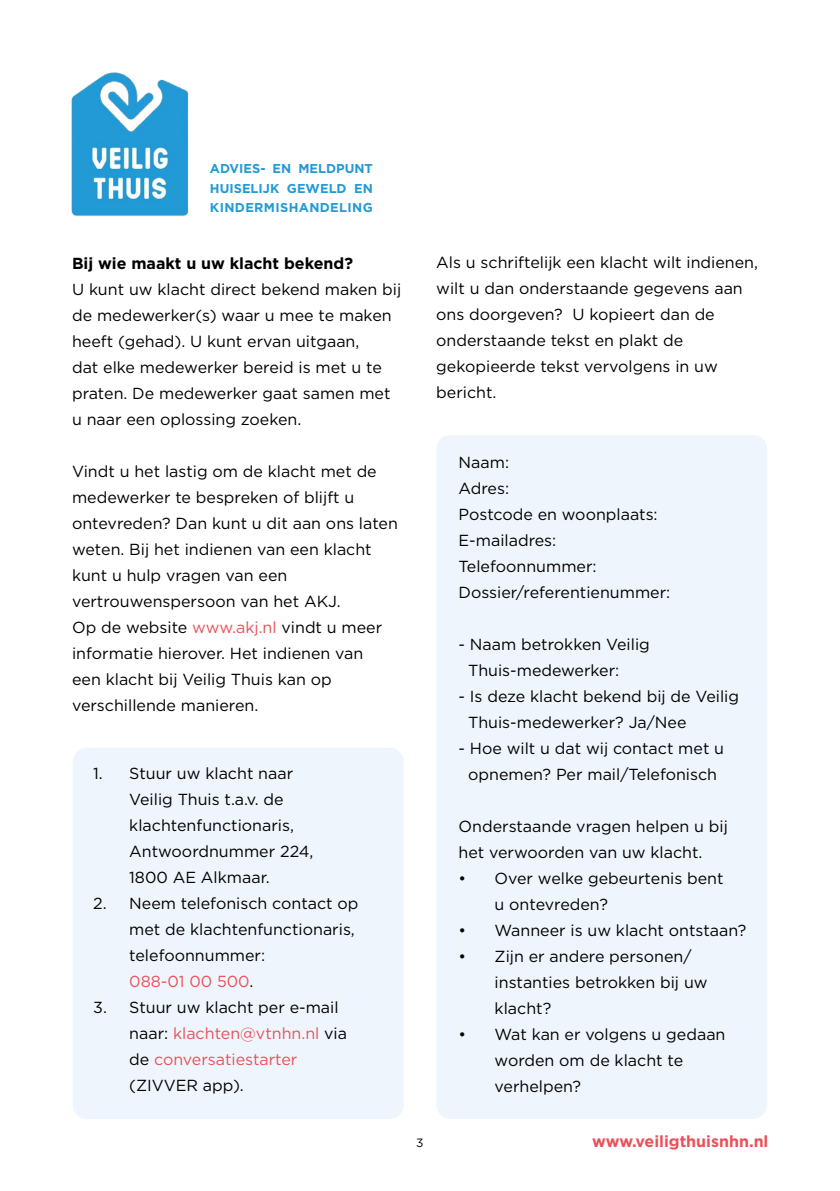
<style>
.page{position:relative;width:840px;height:1191px;background:#fff}
.page>*{position:absolute;margin:0;border:0;box-sizing:border-box;transform-origin:0 0}
.t1{font:16px/26px "Gotham";color:#000}
.t2{font:700 16px "Gotham";color:#000}
.t3{font:700 16px "Gotham";color:#ea515a}
.t4{font:700 12.8px/19.4px "Gotham";color:#229ad6;text-align:justify}
.t5{font:12px "Gotham";color:#000}
.s1{color:#ea515a}
</style>
<div class="page">
<img style="left:71px;top:72px;width:118px;height:144px">
<div style="left:73px;top:747px;width:330px;height:372px;background:#eff5fc;border-radius:14px"></div>
<div style="left:436px;top:435px;width:330px;height:684px;background:#eff5fc;border-radius:14px"></div>
<p class="t4" style="left:210px;top:159px;width:164px">ADVIES- EN MELDPUNT HUISELIJK GEWELD EN KINDERMISHANDELING</p>
<p class="t2" style="left:72px;top:253px;width:282px">Bij wie maakt u uw klacht bekend?</p>
<p class="t1" style="left:72px;top:276px;width:330px">U kunt uw klacht direct bekend maken bij de medewerker(s) waar u mee te maken heeft (gehad). U kunt ervan uitgaan,<br>dat elke medewerker bereid is met u te praten. De medewerker gaat samen met u naar een oplossing zoeken.</p>
<p class="t1" style="left:72px;top:458px;width:327px">Vindt u het lastig om de klacht met de medewerker te bespreken of blijft u ontevreden? Dan kunt u dit aan ons laten weten. Bij het indienen van een klacht kunt u hulp vragen van een vertrouwenspersoon van het AKJ.<br>Op de website <span class="s1">www.akj.nl</span> vindt u meer informatie hierover. Het indienen van<br>een klacht bij Veilig Thuis kan op verschillende manieren.</p>
<p class="t1" style="left:129px;top:760px;width:186px;text-indent:-36px">1. Stuur uw klacht naar<br>Veilig Thuis t.a.v. de klachtenfunctionaris,<br>Antwoordnummer 224,<br>1800 AE Alkmaar.</p>
<p class="t1" style="left:129px;top:890px;width:231px;text-indent:-36px">2. Neem telefonisch contact op met de klachtenfunctionaris, telefoonnummer:<br><span class="s1">088-01 00 500</span>.</p>
<p class="t1" style="left:129px;top:994px;width:219px;text-indent:-36px">3. Stuur uw klacht per e-mail naar: <span class="s1">klachten@vtnhn.nl</span> via de <span class="s1">conversatiestarter </span>(ZIVVER app).</p>
<p class="t1" style="left:436px;top:249px;width:323px">Als u schriftelijk een klacht wilt indienen, wilt u dan onderstaande gegevens aan ons doorgeven? U kopieert dan de onderstaande tekst en plakt de gekopieerde tekst vervolgens in uw bericht.</p>
<p class="t1" style="left:458px;top:449px;width:213px">Naam:<br>Adres:<br>Postcode en woonplaats:<br>E-mailadres:<br>Telefoonnummer:<br>Dossier/referentienummer:</p>
<p class="t1" style="left:468px;top:631px;width:183px;text-indent:-10px">- Naam betrokken Veilig<br>Thuis-medewerker:</p>
<p class="t1" style="left:468px;top:683px;width:272px;text-indent:-10px">- Is deze klacht bekend bij de Veilig<br>Thuis-medewerker? Ja/Nee</p>
<p class="t1" style="left:458px;top:735px;width:267px;text-align:center">- Hoe wilt u dat wij contact met u opnemen? Per mail/Telefonisch</p>
<p class="t1" style="left:458px;top:813px;width:271px">Onderstaande vragen helpen u bij het verwoorden van uw klacht.</p>
<p class="t1" style="left:494px;top:865px;width:230px;text-indent:-36px">• Over welke gebeurtenis bent u ontevreden?</p>
<p class="t1" style="left:458px;top:917px;width:289px">• Wanneer is uw klacht ontstaan?</p>
<p class="t1" style="left:494px;top:943px;width:214px;text-indent:-36px">• Zijn er andere personen/ instanties betrokken bij uw klacht?</p>
<p class="t1" style="left:494px;top:1021px;width:232px;text-indent:-36px">• Wat kan er volgens u gedaan worden om de klacht te verhelpen?</p>
<p class="t5" style="left:416px;top:1136px;width:9px">3</p>
<p class="t3" style="left:592px;top:1131px;width:178px">www.veiligthuisnhn.nl</p>
</div>
